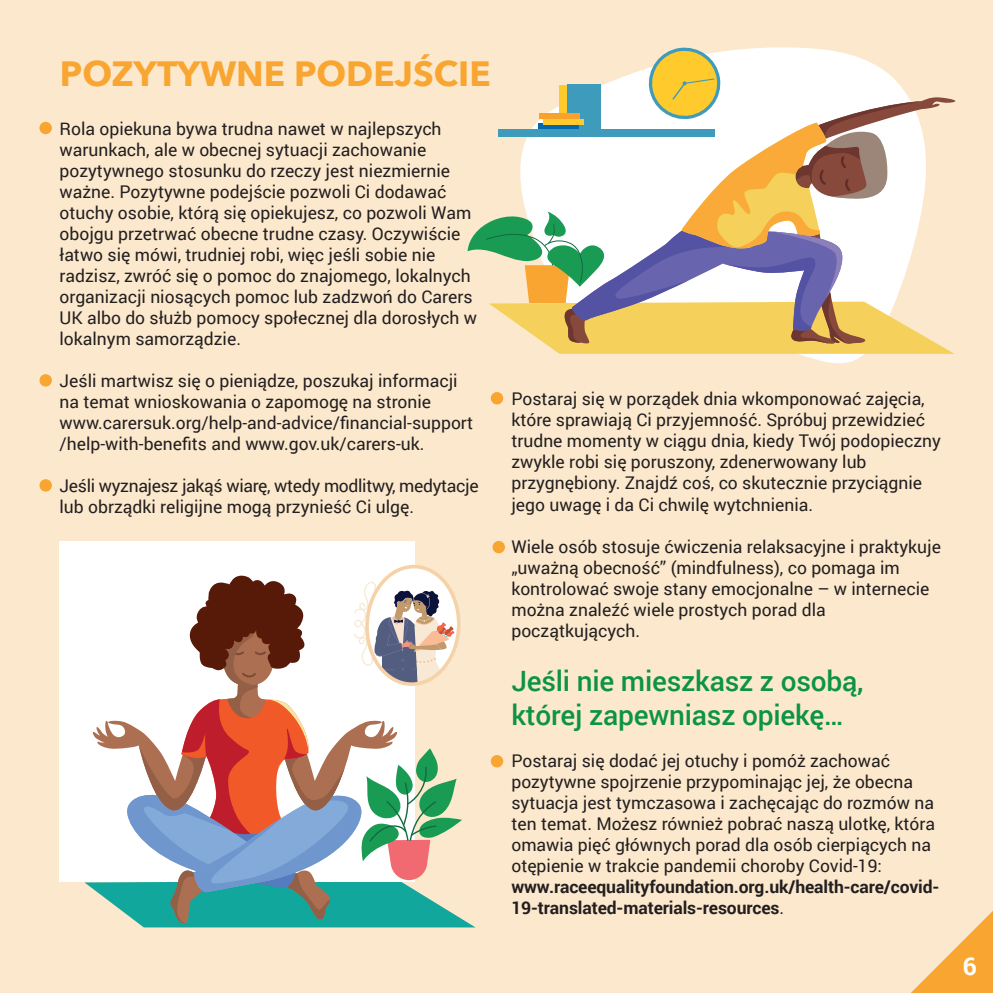
<style>
.page{position:relative;width:993px;height:993px;background:#fff}
.page>*{position:absolute;margin:0;border:0;box-sizing:border-box;transform-origin:0 0}
.t1{font:700 35px "Avenir Next";color:#f9a531}
.t2{font:500 28px/33.6px "Roboto";letter-spacing:-.005em;color:#0d9344}
.t3{font:700 24.5px "Roboto";color:#fff}
.t4{font:17.5px/21px "Roboto";color:#231f20}
.t5{font:17.5px/21px "Roboto";letter-spacing:-.02em;color:#231f20}
.t6{font:700 17.5px/21px "Roboto";letter-spacing:-.005em;color:#231f20}
.s1{font-weight:400}
</style>
<div class="page">
<div style="left:0;top:0;width:992px;height:992px;background:#fce9cd"></div>
<div style="left:490px;top:392px;width:13px;height:12px;background:#f9a531;border-radius:50%"></div>
<svg style="left:492px;top:540px;width:13px;height:13px"></svg>
<svg style="left:490px;top:754px;width:13px;height:13px"></svg>
<svg style="left:912px;top:912px;width:80px;height:80px"></svg>
<div style="left:39px;top:122px;width:13px;height:12px;background:#f9a531;border-radius:50%"></div>
<div style="left:39px;top:479px;width:13px;height:12px;background:#f9a531;border-radius:50%"></div>
<div style="left:39px;top:374px;width:13px;height:12px;background:#f9a531;border-radius:50%"></div>
<div style="left:59px;top:541px;width:355px;height:339px;background:#fff"></div>
<svg style="left:84px;top:564px;width:391px;height:363px"></svg>
<svg style="left:467px;top:47px;width:489px;height:307px"></svg>
<h1 class="t1" style="left:60px;top:44px;width:432px">POZYTYWNE PODEJŚCIE</h1>
<p class="t4" style="left:60px;top:117px;width:419px">Rola opiekuna bywa trudna nawet w najlepszych warunkach, ale w obecnej sytuacji zachowanie pozytywnego stosunku do rzeczy jest niezmiernie ważne. Pozytywne podejście pozwoli Ci dodawać otuchy osobie, którą się opiekujesz, co pozwoli Wam obojgu przetrwać obecne trudne czasy. Oczywiście łatwo się mówi, trudniej robi, więc jeśli sobie nie radzisz, zwróć się o pomoc do znajomego, lokalnych organizacji niosących pomoc lub zadzwoń do Carers UK albo do służb pomocy społecznej dla dorosłych w lokalnym samorządzie.</p>
<p class="t4" style="left:60px;top:369px;width:415px">Jeśli martwisz się o pieniądze, poszukaj informacji na temat wnioskowania o zapomogę na stronie www.carersuk.org/help-and-advice/financial-support /help-with-benefits and www.gov.uk/carers-uk.</p>
<p class="t5" style="left:60px;top:474px;width:420px">Jeśli wyznajesz jakąś wiarę, wtedy modlitwy, medytacje lub obrządki religijne mogą przynieść Ci ulgę.</p>
<p class="t4" style="left:511px;top:388px;width:431px">Postaraj się w porządek dnia wkomponować zajęcia, które sprawiają Ci przyjemność. Spróbuj przewidzieć trudne momenty w ciągu dnia, kiedy Twój podopieczny zwykle robi się poruszony, zdenerwowany lub przygnębiony. Znajdź coś, co skutecznie przyciągnie jego uwagę i da Ci chwilę wytchnienia.</p>
<p class="t4" style="left:511px;top:535px;width:431px">Wiele osób stosuje ćwiczenia relaksacyjne i praktykuje „uważną obecność” (mindfulness), co pomaga im kontrolować swoje stany emocjonalne – w internecie można znaleźć wiele prostych porad dla początkujących.</p>
<h2 class="t2" style="left:511px;top:663px;width:353px">Jeśli nie mieszkasz z osobą, której zapewniasz opiekę…</h2>
<p class="t4" style="left:511px;top:749px;width:425px">Postaraj się dodać jej otuchy i pomóż zachować pozytywne spojrzenie przypominając jej, że obecna sytuacja jest tymczasowa i zachęcając do rozmów na ten temat. Możesz również pobrać naszą ulotkę, która omawia pięć głównych porad dla osób cierpiących na otępienie w trakcie pandemii choroby Covid-19:</p>
<p class="t6" style="left:511px;top:875px;width:429px">www.raceequalityfoundation.org.uk/health-care/covid-<br>19-translated-materials-resources<span class="s1">.</span></p>
<h3 class="t3" style="left:962px;top:948px;width:16px">6</h3>
</div>
